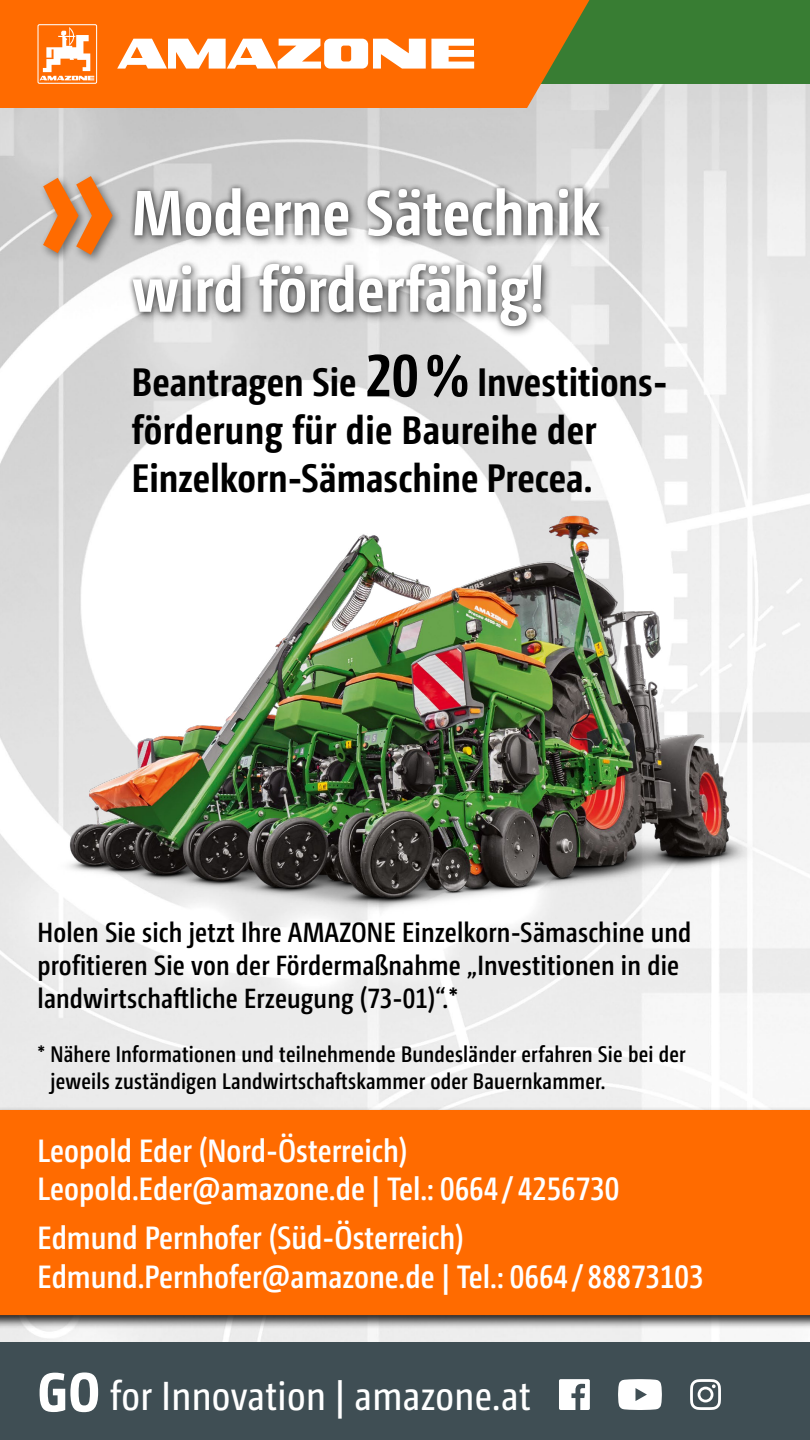
<style>
.page{position:relative;width:810px;height:1440px;background:#fff}
.page>*{position:absolute;margin:0;border:0;box-sizing:border-box;transform-origin:0 0}
.t1{font:700 165px "Camingo Dos Pro S Cd";color:#ff6b00;scale:.91 1}
.t2{font:700 63.75px "Camingo Dos Pro Cd";color:#fff}
.t3{font:40.5px "Camingo Dos Pro Cd";letter-spacing:.01em;color:#fff}
.t4{font:700 39.75px/47.7px "Camingo Dos Pro Cd";color:#000}
.t5{font:600 32.25px/38.7px "Camingo Dos Pro Cd";color:#fff}
.t6{font:600 27.75px/33.3px "Camingo Dos Pro Cd";letter-spacing:.005em;color:#000}
.t7{font:600 22.5px/27px "Camingo Dos Pro Cd";letter-spacing:.01em;color:#000}
.s1{font-size:59.25px}
.s2{font-family:"Camingo Dos S Cd";font-weight:800;font-size:54.75px}
</style>
<div class="page">
<img style="left:0;top:84px;width:810px;height:1258px">
<div style="left:0;top:1107px;width:810px;height:222px;background:#000;opacity:.85"></div>
<div style="left:0;top:1110px;width:810px;height:205px;background:#ff6b00"></div>
<img style="left:27px;top:492px;width:750px;height:459px">
<div style="left:126px;top:181px;width:486px;height:159px;background:#000;opacity:.48"></div>
<div style="left:128px;top:183px;width:477px;height:149px;background:#000;opacity:.58"></div>
<div style="left:39px;top:172px;width:85px;height:94px;background:#000;opacity:.48"></div>
<div style="left:0;top:0;width:810px;height:84px;background:#387d33"></div>
<svg style="left:0;top:0;width:589px;height:108px;background:#f56e08"></svg>
<div style="left:38px;top:24px;width:59px;height:60px;border:1px solid #fff"></div>
<svg style="left:40px;top:27px;width:54px;height:53px;background:#ffa15d"></svg>
<svg style="left:117px;top:39px;width:357px;height:30px;background:#ffd2b2"></svg>
<div style="left:0;top:1342px;width:810px;height:98px;background:#3f4e54"></div>
<svg style="left:559px;top:1379px;width:31px;height:31px"></svg>
<svg style="left:618px;top:1379px;width:44px;height:31px"></svg>
<svg style="left:690px;top:1379px;width:31px;height:31px"></svg>
<h1 class="t1" style="left:38px;top:117px;width:89px">»</h1>
<h2 class="t2" style="left:132px;top:174px;width:470px">Moderne Sätechnik</h2>
<h2 class="t2" style="left:132px;top:251px;width:415px">wird förderfähig!</h2>
<p class="t4" style="left:132px;top:358px;width:537px">Beantragen Sie <span class="s1">20%</span> Investitions&shy;förderung für die Baureihe der<br>Einzelkorn-Sämaschine Precea.</p>
<p class="t6" style="left:38px;top:915px;width:655px">Holen Sie sich jetzt Ihre AMAZONE Einzelkorn-Sämaschine und profitieren Sie von der Fördermaßnahme „Investitionen in die landwirtschaftliche Erzeugung (73-01)“.*</p>
<p class="t7" style="left:50px;top:1040px;width:637px;text-indent:-13px">* Nähere Informationen und teilnehmende Bundesländer erfahren Sie bei der jeweils zuständigen Landwirtschaftskammer oder Bauernkammer.</p>
<p class="t5" style="left:38px;top:1131px;width:583px">Leopold Eder (Nord-Österreich)<br>Leopold.Eder@amazone.de | Tel.: 0664 / 4256730</p>
<p class="t5" style="left:38px;top:1218px;width:668px">Edmund Pernhofer (Süd-Österreich)<br>Edmund.Pernhofer@amazone.de | Tel.: 0664 / 88873103</p>
<p class="t3" style="left:38px;top:1372px;width:495px"><span class="s2">GO</span> for Innovation | amazone.at</p>
</div>
